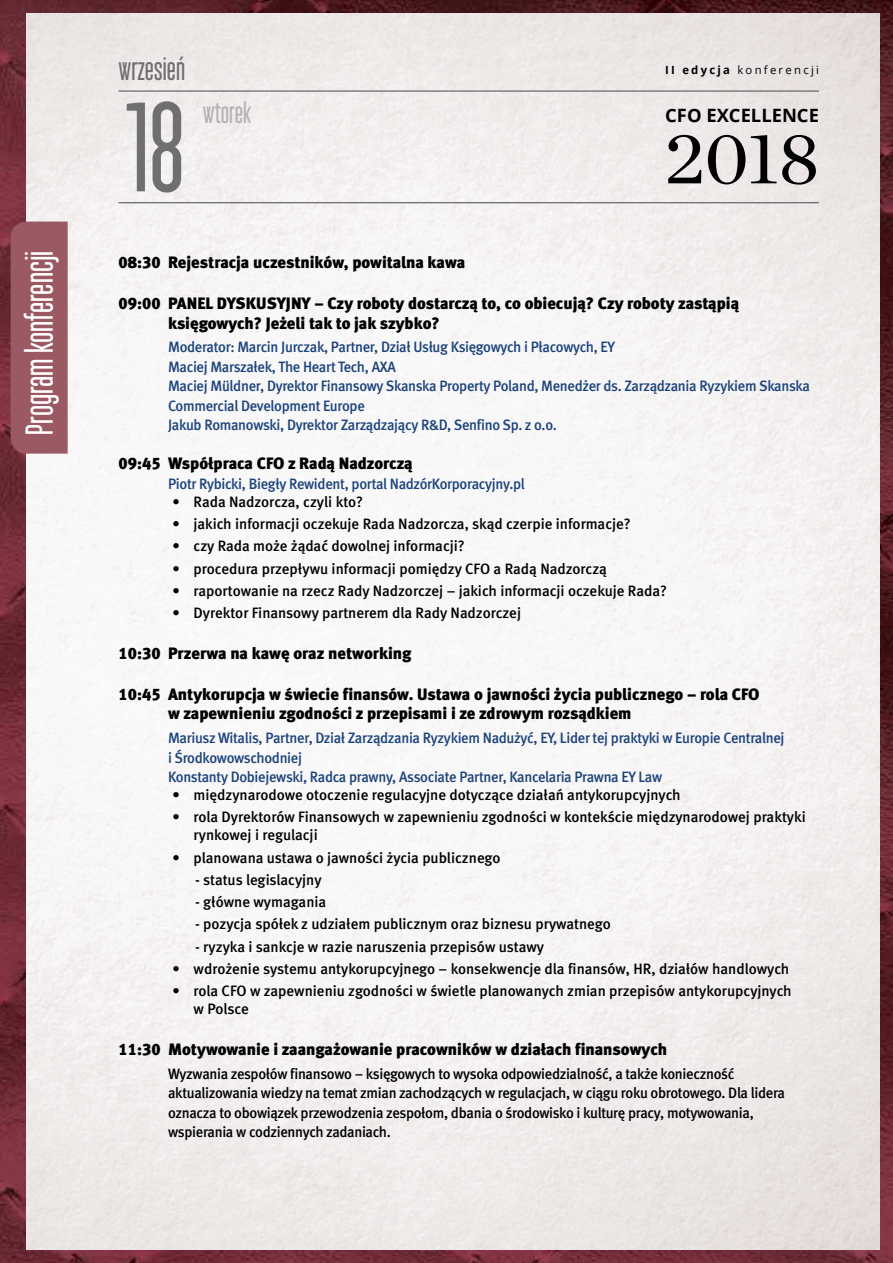
<style>
.page{position:relative;width:893px;height:1263px;background:#fff}
.page>*{position:absolute;margin:0;border:0;box-sizing:border-box;transform-origin:0 0}
.t1{font:500 126.75px "Monopol";color:#706f6f}
.t2{font:74.85px "Chronicle Pl Deck Roman";color:#000}
.t3{font:500 38.85px "Monopol";color:#fff}
.t4{font:500 31.65px "Monopol";color:#706f6f}
.t5{font:500 29.4px "Monopol";color:#b3b2b2}
.t6{font:700 18.45px "Open Sans";color:#000}
.t7{font:16.5px/19.5px "Meta Black CELF";color:#000}
.t8{font:15px/19.5px "Meta Medium CELF";letter-spacing:-.005em;color:#000}
.t9{font:15px/19.5px "Meta Medium CELF";letter-spacing:-.02em;color:#1b437b}
.t10{font:11.25px "Open Sans";letter-spacing:.2em;color:#000}
.s1{font-weight:700}
</style>
<div class="page">
<img style="left:0;top:0;width:893px;height:1263px">
<img style="left:27px;top:14px;width:852px;height:1235px">
<div style="left:11px;top:222px;width:57px;height:232px;background:#9a5963"></div>
<hr style="left:119px;top:90px;width:700px;height:2px;background:#706f6f">
<hr style="left:119px;top:202px;width:700px;height:1px;background:#706f6f">
<h3 class="t3" style="left:19px;top:435px;width:185px;rotate:-90deg">Program konferencji</h3>
<h3 class="t4" style="left:119px;top:52px;width:68px">wrzesień</h3>
<p class="t10" style="left:665px;top:62px;width:155px"><span class="s1">II edycja</span> konferencji</p>
<h1 class="t1" style="left:125px;top:80px;width:62px">18</h1>
<p class="t6" style="left:665px;top:103px;width:155px">CFO EXCELLENCE</p>
<h3 class="t5" style="left:203px;top:97px;width:50px">wtorek</h3>
<h2 class="t2" style="left:664px;top:112px;width:157px">2018</h2>
<p class="t7" style="left:119px;top:253px;width:348px">08:30 Rejestracja uczestników, powitalna kawa</p>
<p class="t7" style="left:168px;top:293px;width:573px;text-indent:-50px">09:00 PANEL DYSKUSYJNY – Czy roboty dostarczą to, co obiecują? Czy roboty zastąpią księgowych? Jeżeli tak to jak szybko?</p>
<p class="t9" style="left:168px;top:338px;width:643px">Moderator: Marcin Jurczak, Partner, Dział Usług Księgowych i Płacowych, EY<br>Maciej Marszałek, The Heart Tech, AXA<br>Maciej Müldner, Dyrektor Finansowy Skanska Property Poland, Menedżer ds. Zarządzania Ryzykiem Skanska Commercial Development Europe<br>Jakub Romanowski, Dyrektor Zarządzający R&amp;D, Senfino Sp. z o.o.</p>
<p class="t7" style="left:119px;top:454px;width:296px">09:45 Współpraca CFO z Radą Nadzorczą</p>
<p class="t9" style="left:168px;top:474px;width:358px">Piotr Rybicki, Biegły Rewident, portal NadzórKorporacyjny.pl</p>
<p class="t8" style="left:173px;top:492px;width:192px">• Rada Nadzorcza, czyli kto?</p>
<p class="t8" style="left:173px;top:514px;width:460px">• jakich informacji oczekuje Rada Nadzorcza, skąd czerpie informacje?</p>
<p class="t8" style="left:173px;top:537px;width:294px">• czy Rada może żądać dowolnej informacji?</p>
<p class="t8" style="left:173px;top:559px;width:436px">• procedura przepływu informacji pomiędzy CFO a Radą Nadzorczą</p>
<p class="t8" style="left:173px;top:581px;width:496px">• raportowanie na rzecz Rady Nadzorczej – jakich informacji oczekuje Rada?</p>
<p class="t8" style="left:173px;top:603px;width:350px">• Dyrektor Finansowy partnerem dla Rady Nadzorczej</p>
<p class="t7" style="left:119px;top:643px;width:294px">10:30 Przerwa na kawę oraz networking</p>
<p class="t7" style="left:168px;top:684px;width:593px;text-indent:-50px">10:45 Antykorupcja w świecie finansów. Ustawa o jawności życia publicznego – rola CFO w zapewnieniu zgodności z przepisami i ze zdrowym rozsądkiem</p>
<p class="t9" style="left:168px;top:728px;width:618px">Mariusz Witalis, Partner, Dział Zarządzania Ryzykiem Nadużyć, EY, Lider tej praktyki w Europie Centralnej i Środkowowschodniej<br>Konstanty Dobiejewski, Radca prawny, Associate Partner, Kancelaria Prawna EY Law</p>
<p class="t8" style="left:173px;top:785px;width:510px">• międzynarodowe otoczenie regulacyjne dotyczące działań antykorupcyjnych</p>
<p class="t8" style="left:194px;top:808px;width:614px;line-height:18px;text-indent:-21px">• rola Dyrektorów Finansowych w zapewnieniu zgodności w kontekście międzynarodowej praktyki rynkowej i regulacji</p>
<p class="t8" style="left:173px;top:848px;width:329px">• planowana ustawa o jawności życia publicznego</p>
<p class="t8" style="left:195px;top:870px;width:128px">- status legislacyjny</p>
<p class="t8" style="left:195px;top:892px;width:133px">- główne wymagania</p>
<p class="t8" style="left:195px;top:914px;width:417px">- pozycja spółek z udziałem publicznym oraz biznesu prywatnego</p>
<p class="t8" style="left:195px;top:937px;width:351px">- ryzyka i sankcje w razie naruszenia przepisów ustawy</p>
<p class="t8" style="left:173px;top:959px;width:618px">• wdrożenie systemu antykorupcyjnego – konsekwencje dla finansów, HR, działów handlowych</p>
<p class="t8" style="left:194px;top:982px;width:600px;line-height:18px;text-indent:-21px">• rola CFO w zapewnieniu zgodności w świetle planowanych zmian przepisów antykorupcyjnych w Polsce</p>
<p class="t7" style="left:119px;top:1039px;width:550px">11:30 Motywowanie i zaangażowanie pracowników w działach finansowych</p>
<p class="t8" style="left:168px;top:1064px;width:618px">Wyzwania zespołów finansowo – księgowych to wysoka odpowiedzialność, a także konieczność aktualizowania wiedzy na temat zmian zachodzących w regulacjach, w ciągu roku obrotowego. Dla lidera oznacza to obowiązek przewodzenia zespołom, dbania o środowisko i kulturę pracy, motywowania, wspierania w codziennych zadaniach.</p>
</div>
